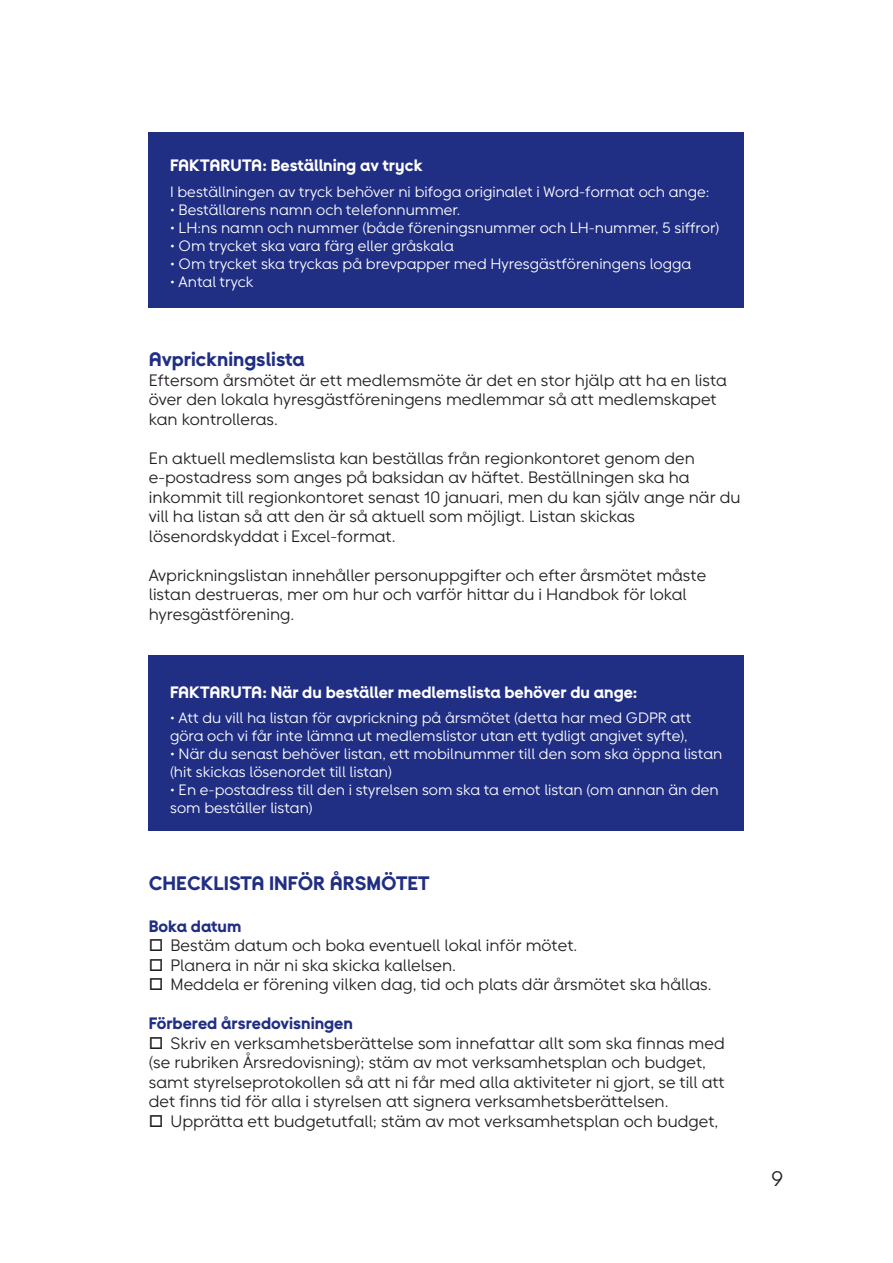
<style>
.page{position:relative;width:893px;height:1263px;background:#fff}
.page>*{position:absolute;margin:0;border:0;box-sizing:border-box;transform-origin:0 0}
.t1{font:21px "Hyra Sans Text";color:#231f20}
.mellis_liten{font:19.5px "Hyra Sans Display";color:#202e84}
.Brödtext_utan_indrag{font:16.5px/19.5px "Hyra Sans Text";color:#231f20}
.Brödtext_utan_indrag-2{font:16.5px "Hyra Sans Display";color:#fff}
.halvfet{font:16.5px "Hyra Sans Display";color:#202e84}
.Faktatext{font:15px/18px "Hyra Sans Text";color:#fff}
</style>
<div class="page">
<div style="left:149px;top:132px;width:595px;height:175px;background:#202e84"></div>
<div style="left:149px;top:656px;width:595px;height:175px;background:#202e84"></div>
<p class="Brödtext_utan_indrag-2" style="left:170px;top:155px;width:254px">FAKTARUTA: Beställning av tryck</p>
<p class="Faktatext" style="left:170px;top:182px;width:541px">I beställningen av tryck behöver ni bifoga originalet i Word-format och ange:</p>
<p class="Faktatext" style="left:170px;top:200px;width:292px">• Beställarens namn och telefonnummer.</p>
<p class="Faktatext" style="left:170px;top:218px;width:551px">• LH:ns namn och nummer (både föreningsnummer och LH-nummer, 5 siffror)</p>
<p class="Faktatext" style="left:170px;top:236px;width:285px">• Om trycket ska vara färg eller gråskala</p>
<p class="Faktatext" style="left:170px;top:254px;width:522px">• Om trycket ska tryckas på brevpapper med Hyresgästföreningens logga</p>
<p class="Faktatext" style="left:170px;top:272px;width:85px">• Antal tryck</p>
<p class="mellis_liten" style="left:149px;top:347px;width:157px">Avprickningslista</p>
<p class="Brödtext_utan_indrag" style="left:149px;top:370px;width:579px">Eftersom årsmötet är ett medlemsmöte är det en stor hjälp att ha en lista över den lokala hyresgästföreningens medlemmar så att medlemskapet kan kontrolleras.</p>
<p class="Brödtext_utan_indrag" style="left:149px;top:448px;width:593px">En aktuell medlemslista kan beställas från regionkontoret genom den e-postadress som anges på baksidan av häftet. Beställningen ska ha inkommit till regionkontoret senast 10 januari, men du kan själv ange när du vill ha listan så att den är så aktuell som möjligt. Listan skickas lösenordskyddat i Excel-format.</p>
<p class="Brödtext_utan_indrag" style="left:149px;top:565px;width:559px">Avprickningslistan innehåller personuppgifter och efter årsmötet måste listan destrueras, mer om hur och varför hittar du i Handbok för lokal hyresgästförening.</p>
<p class="Brödtext_utan_indrag-2" style="left:170px;top:681px;width:469px">FAKTARUTA: När du beställer medlemslista behöver du ange:</p>
<p class="Faktatext" style="left:170px;top:709px;width:523px">• Att du vill ha listan för avprickning på årsmötet (detta har med GDPR att göra och vi får inte lämna ut medlemslistor utan ett tydligt angivet syfte),</p>
<p class="Faktatext" style="left:170px;top:745px;width:554px">• När du senast behöver listan, ett mobilnummer till den som ska öppna listan (hit skickas lösenordet till listan)</p>
<p class="Faktatext" style="left:170px;top:781px;width:550px">• En e-postadress till den i styrelsen som ska ta emot listan (om annan än den som beställer listan)</p>
<p class="mellis_liten" style="left:149px;top:870px;width:282px">CHECKLISTA INFÖR ÅRSMÖTET</p>
<p class="halvfet" style="left:149px;top:915px;width:94px">Boka datum</p>
<p class="Brödtext_utan_indrag" style="left:149px;top:936px;width:430px">□ Bestäm datum och boka eventuell lokal inför mötet.</p>
<p class="Brödtext_utan_indrag" style="left:149px;top:955px;width:309px">□ Planera in när ni ska skicka kallelsen.</p>
<p class="Brödtext_utan_indrag" style="left:149px;top:975px;width:564px">□ Meddela er förening vilken dag, tid och plats där årsmötet ska hållas.</p>
<p class="halvfet" style="left:149px;top:1013px;width:206px">Förbered årsredovisningen</p>
<p class="Brödtext_utan_indrag" style="left:149px;top:1033px;width:578px">□ Skriv en verksamhetsberättelse som innefattar allt som ska finnas med (se rubriken Årsredovisning); stäm av mot verksamhetsplan och budget, samt styrelseprotokollen så att ni får med alla aktiviteter ni gjort, se till att det finns tid för alla i styrelsen att signera verksamhetsberättelsen.</p>
<p class="Brödtext_utan_indrag" style="left:149px;top:1111px;width:571px">□ Upprätta ett budgetutfall; stäm av mot verksamhetsplan och budget,</p>
<p class="t1" style="left:771px;top:1166px;width:13px">9</p>
</div>
